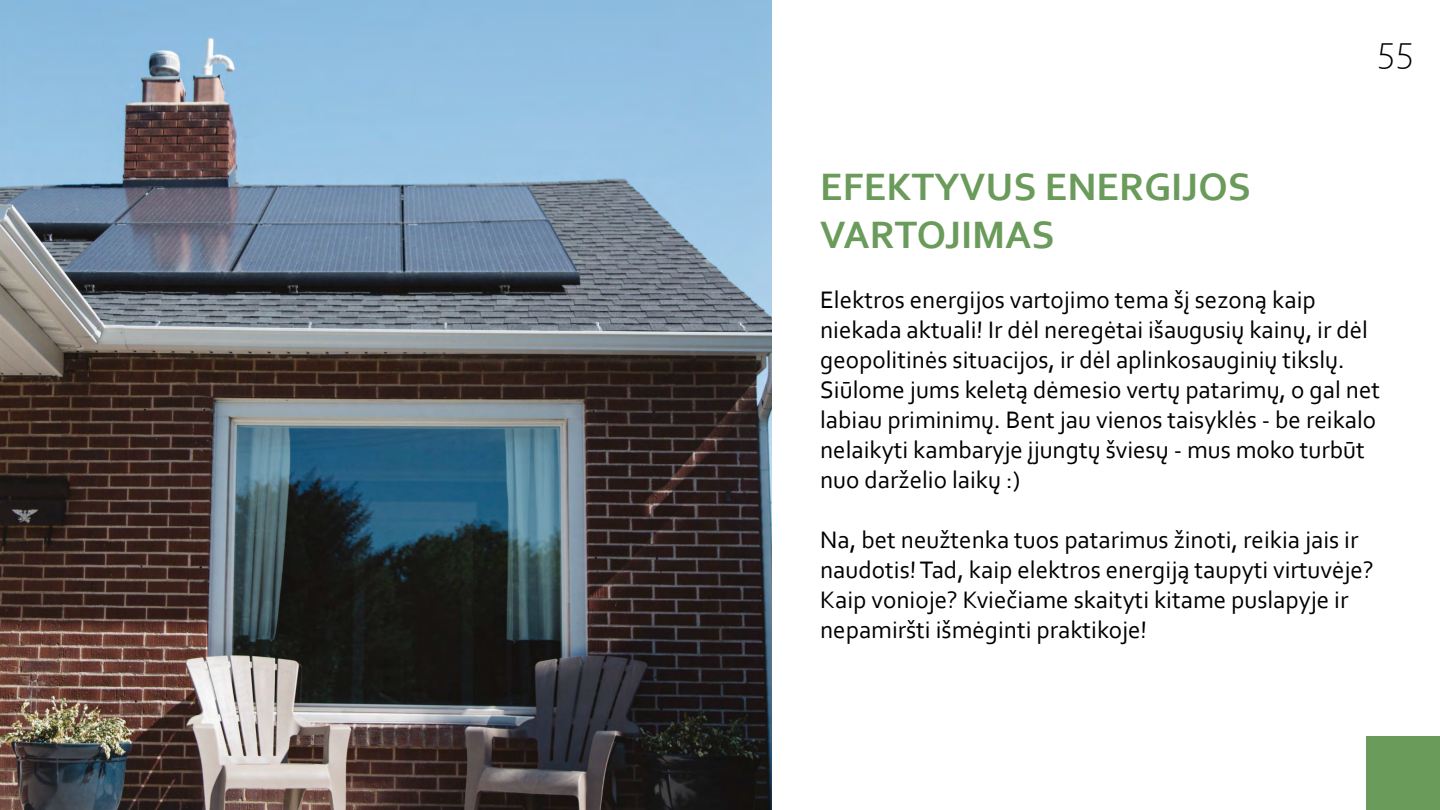
<style>
.page{position:relative;width:1440px;height:810px;background:#fff}
.page>*{position:absolute;margin:0;border:0;box-sizing:border-box;transform-origin:0 0}
.t1{font:700 40px/48px "Corbel";color:#6a9b5b}
.t2{font:300 39.2px "Corbel";color:#000}
.t3{font:25px/30px "Corbel";color:#000}
</style>
<div class="page">
<div style="left:1367px;top:737px;width:73px;height:73px;background:#6a9b5b"></div>
<img style="left:0;top:0;width:771px;height:810px">
<h1 class="t1" style="left:820px;top:161px;width:432px">EFEKTYVUS ENERGIJOS<br>VARTOJIMAS</h1>
<h2 class="t2" style="left:1377px;top:23px;width:38px">55</h2>
<p class="t3" style="left:820px;top:284px;width:562px">Elektros energijos vartojimo tema šį sezoną kaip niekada aktuali! Ir dėl neregėtai išaugusių kainų, ir dėl geopolitinės situacijos, ir dėl aplinkosauginių tikslų.<br>Siūlome jums keletą dėmesio vertų patarimų, o gal net labiau priminimų. Bent jau vienos taisyklės - be reikalo nelaikyti kambaryje įjungtų šviesų - mus moko turbūt nuo darželio laikų :)</p>
<p class="t3" style="left:820px;top:524px;width:555px">Na, bet neužtenka tuos patarimus žinoti, reikia jais ir naudotis! Tad, kaip elektros energiją taupyti virtuvėje?<br>Kaip vonioje? Kviečiame skaityti kitame puslapyje ir nepamiršti išmėginti praktikoje!</p>
</div>
